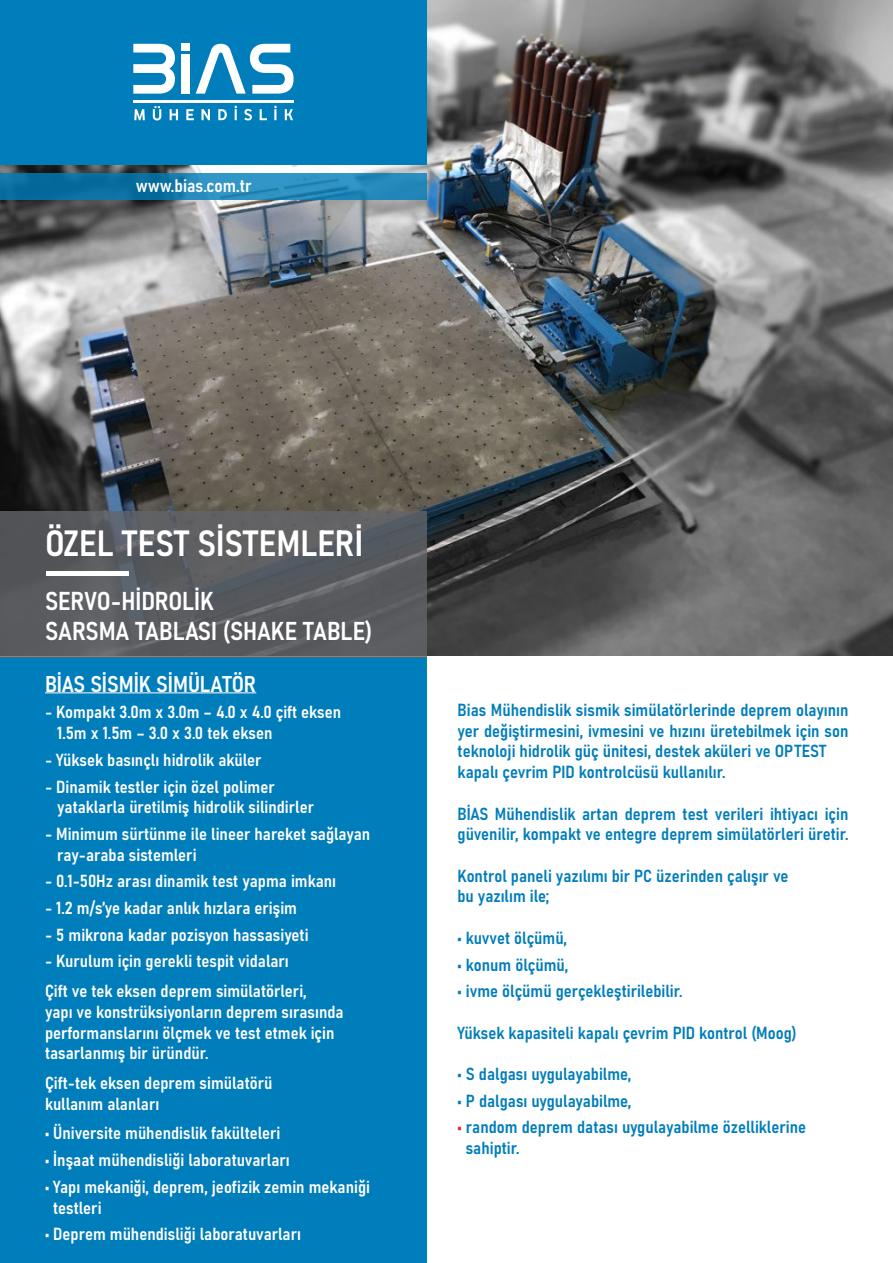
<style>
.page{position:relative;width:893px;height:1263px;background:#fff}
.page>*{position:absolute;margin:0;border:0;box-sizing:border-box;transform-origin:0 0}
.t1{font:36px "Bahnschrift";color:#fff}
.t2{font:25.5px/30.6px "Bahnschrift";letter-spacing:-.005em;color:#fff}
.t3{font:22.5px "Bahnschrift";letter-spacing:-.005em;color:#fff}
.t4{font:18px "Bahnschrift";color:#fff}
.t5{font:17.25px/20.7px "Bahnschrift";color:#fff}
.t6{font:17.25px/20.7px "Bahnschrift";color:#007dbb}
.s1{color:#ee1d23}
</style>
<div class="page">
<img style="left:0;top:0;width:893px;height:656px">
<div style="left:0;top:0;width:427px;height:164px;background:#007dbb"></div>
<svg style="left:133px;top:44px;width:42px;height:50px"></svg>
<div style="left:181px;top:44px;width:9px;height:7px;background:#fff"></div>
<div style="left:181px;top:54px;width:9px;height:40px;background:#fff"></div>
<svg style="left:196px;top:44px;width:98px;height:50px"></svg>
<svg style="left:134px;top:109px;width:11px;height:11px"></svg>
<svg style="left:153px;top:106px;width:8px;height:14px"></svg>
<svg style="left:170px;top:109px;width:8px;height:11px"></svg>
<svg style="left:186px;top:109px;width:8px;height:11px"></svg>
<svg style="left:201px;top:109px;width:9px;height:11px"></svg>
<svg style="left:218px;top:109px;width:9px;height:11px"></svg>
<svg style="left:235px;top:106px;width:2px;height:14px"></svg>
<svg style="left:244px;top:109px;width:8px;height:11px"></svg>
<svg style="left:260px;top:109px;width:7px;height:11px"></svg>
<svg style="left:274px;top:106px;width:3px;height:14px"></svg>
<svg style="left:285px;top:109px;width:8px;height:11px"></svg>
<hr style="left:133px;top:100px;width:161px;height:2px;background:#fff">
<div style="left:0;top:657px;width:427px;height:606px;background:#007dbb"></div>
<hr style="left:45px;top:693px;width:211px;height:1px;background:#fff">
<svg style="left:0;top:173px;width:427px;height:26px;background:#1b7fb0"></svg>
<div style="left:0;top:511px;width:427px;height:146px;background:#595b5f"></div>
<div style="left:46px;top:571px;width:82px;height:5px;background:#fff"></div>
<p class="t4" style="left:136px;top:171px;width:117px">www.bias.com.tr</p>
<h1 class="t1" style="left:45px;top:516px;width:320px">ÖZEL TEST SİSTEMLERİ</h1>
<h2 class="t2" style="left:45px;top:583px;width:329px">SERVO-HİDROLİK<br>SARSMA TABLASI (SHAKE TABLE)</h2>
<h3 class="t3" style="left:45px;top:667px;width:213px">BİAS SİSMİK SİMÜLATÖR</h3>
<p class="t5" style="left:57px;top:701px;width:286px;text-indent:-12px">- Kompakt 3.0m x 3.0m – 4.0 x 4.0 çift eksen<br>1.5m x 1.5m – 3.0 x 3.0 tek eksen</p>
<p class="t5" style="left:45px;top:748px;width:218px">- Yüksek basınçlı hidrolik aküler</p>
<p class="t5" style="left:57px;top:775px;width:258px;text-indent:-12px">- Dinamik testler için özel polimer yataklarla üretilmiş hidrolik silindirler</p>
<p class="t5" style="left:57px;top:822px;width:315px;text-indent:-12px">- Minimum sürtünme ile lineer hareket sağlayan ray-araba sistemleri</p>
<p class="t5" style="left:45px;top:870px;width:293px">- 0.1-50Hz arası dinamik test yapma imkanı</p>
<p class="t5" style="left:45px;top:896px;width:254px">- 1.2 m/s’ye kadar anlık hızlara erişim</p>
<p class="t5" style="left:45px;top:923px;width:265px">- 5 mikrona kadar pozisyon hassasiyeti</p>
<p class="t5" style="left:45px;top:945px;width:263px;line-height:29.7px">- Kurulum için gerekli tespit vidaları<br>Çift ve tek eksen deprem simülatörleri,</p>
<p class="t5" style="left:45px;top:1000px;width:300px">yapı ve konstrüksiyonların deprem sırasında performanslarını ölçmek ve test etmek için tasarlanmış bir üründür.</p>
<p class="t5" style="left:45px;top:1071px;width:229px">Çift-tek eksen deprem simülatörü kullanım alanları</p>
<p class="t5" style="left:45px;top:1122px;width:237px">• Üniversite mühendislik fakülteleri</p>
<p class="t5" style="left:45px;top:1148px;width:246px">• İnşaat mühendisliği laboratuvarları</p>
<p class="t5" style="left:53px;top:1175px;width:318px;text-indent:-8px">• Yapı mekaniği, deprem, jeofizik zemin mekaniği testleri</p>
<p class="t5" style="left:45px;top:1222px;width:257px">• Deprem mühendisliği laboratuvarları</p>
<p class="t6" style="left:458px;top:698px;width:392px">Bias Mühendislik sismik simülatörlerinde deprem olayının yer değiştirmesini, ivmesini ve hızını üretebilmek için son teknoloji hidrolik güç ünitesi, destek aküleri ve OPTEST kapalı çevrim PID kontrolcüsü kullanılır.</p>
<p class="t6" style="left:458px;top:802px;width:392px">BİAS Mühendislik artan deprem test verileri ihtiyacı için güvenilir, kompakt ve entegre deprem simülatörleri üretir.</p>
<p class="t6" style="left:458px;top:864px;width:332px">Kontrol paneli yazılımı bir PC üzerinden çalışır ve bu yazılım ile;</p>
<p class="t6" style="left:458px;top:926px;width:111px">• kuvvet ölçümü,</p>
<p class="t6" style="left:458px;top:953px;width:112px">• konum ölçümü,</p>
<p class="t6" style="left:458px;top:979px;width:226px">• ivme ölçümü gerçekleştirilebilir.</p>
<p class="t6" style="left:458px;top:1021px;width:341px">Yüksek kapasiteli kapalı çevrim PID kontrol (Moog)</p>
<p class="t6" style="left:458px;top:1062px;width:175px">• S dalgası uygulayabilme,</p>
<p class="t6" style="left:458px;top:1089px;width:175px">• P dalgası uygulayabilme,</p>
<p class="t6" style="left:466px;top:1116px;width:342px;text-indent:-8px"><span class="s1">•</span> random deprem datası uygulayabilme özelliklerine sahiptir.</p>
</div>
